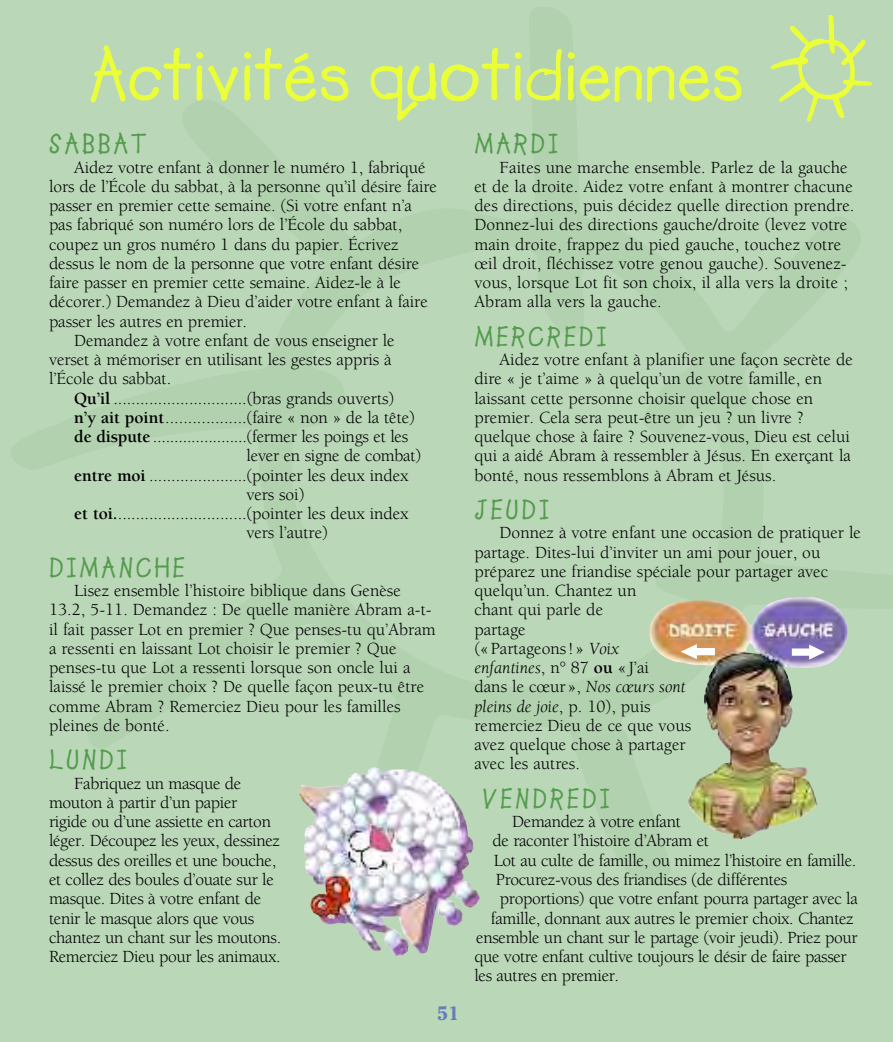
<style>
.page{position:relative;width:893px;height:1042px;background:#bad7b8}
.page>*{position:absolute;margin:0;border:0;box-sizing:border-box;transform-origin:0 0}
.t1{font:73.5px "Lemonade ICG Bold";color:#ebff38}
.t2{font:28px "Lemonade ICG Bold";letter-spacing:.1em;color:#549b4d}
.t3{font:700 19.25px "Cheltenham";color:#657cb8}
.t4{font:17.5px/19.2px "Berkeley";letter-spacing:-.005em;color:#000}
.s1{font-weight:700}
.s2{font-style:italic}
</style>
<div class="page">
<svg style="left:771px;top:15px;width:101px;height:107px"></svg>
<img style="left:299px;top:767px;width:180px;height:189px">
<img style="left:649px;top:597px;width:199px;height:242px">
<img style="left:792px;top:644px;width:33px;height:16px">
<img style="left:680px;top:644px;width:35px;height:15px">
<h1 class="t1" style="left:89px;top:31px;width:657px">Activités quotidiennes</h1>
<h2 class="t2" style="left:49px;top:127px;width:100px">SABBAT</h2>
<p class="t4" style="left:74px;top:159px;width:353px">Aidez votre enfant à donner le numéro 1, fabriqué</p>
<p class="t4" style="left:49px;top:178px;width:389px">lors de l’École du sabbat, à la personne qu’il désire faire</p>
<p class="t4" style="left:49px;top:197px;width:364px">passer en premier cette semaine. (Si votre enfant n’a</p>
<p class="t4" style="left:49px;top:217px;width:355px">pas fabriqué son numéro lors de l’École du sabbat,</p>
<p class="t4" style="left:49px;top:236px;width:351px">coupez un gros numéro 1 dans du papier. Écrivez</p>
<p class="t4" style="left:49px;top:255px;width:372px">dessus le nom de la personne que votre enfant désire</p>
<p class="t4" style="left:49px;top:274px;width:354px">faire passer en premier cette semaine. Aidez-le à le</p>
<p class="t4" style="left:49px;top:294px;width:380px">décorer.) Demandez à Dieu d’aider votre enfant à faire</p>
<p class="t4" style="left:49px;top:313px;width:199px">passer les autres en premier.</p>
<p class="t4" style="left:74px;top:332px;width:322px">Demandez à votre enfant de vous enseigner le</p>
<p class="t4" style="left:49px;top:351px;width:344px">verset à mémoriser en utilisant les gestes appris à</p>
<p class="t4" style="left:49px;top:371px;width:124px">l’École du sabbat.</p>
<p class="t4" style="left:74px;top:390px;width:322px"><span class="s1">Qu’il</span> ..............................(bras grands ouverts)</p>
<p class="t4" style="left:74px;top:409px;width:342px"><span class="s1">n’y ait point</span>..................(faire « non » de la tête)</p>
<p class="t4" style="left:74px;top:428px;width:336px"><span class="s1">de dispute</span> ......................(fermer les poings et les</p>
<p class="t4" style="left:247px;top:448px;width:176px">lever en signe de combat)</p>
<p class="t4" style="left:74px;top:467px;width:336px"><span class="s1">entre moi</span> ......................(pointer les deux index</p>
<p class="t4" style="left:247px;top:486px;width:60px">vers soi)</p>
<p class="t4" style="left:74px;top:505px;width:336px"><span class="s1">et toi.</span>.............................(pointer les deux index</p>
<p class="t4" style="left:246px;top:525px;width:83px">vers l’autre)</p>
<h2 class="t2" style="left:49px;top:551px;width:137px">DIMANCHE</h2>
<p class="t4" style="left:49px;top:582px;width:388px;text-indent:25px">Lisez ensemble l’histoire biblique dans Genèse 13.2, 5-11. Demandez : De quelle manière Abram a-t&shy;il fait passer Lot en premier ? Que penses-tu qu’Abram a ressenti en laissant Lot choisir le premier ? Que penses-tu que Lot a ressenti lorsque son oncle lui a laissé le premier choix ? De quelle façon peux-tu être comme Abram ? Remerciez Dieu pour les familles pleines de bonté.</p>
<h2 class="t2" style="left:49px;top:743px;width:79px">LUNDI</h2>
<p class="t4" style="left:49px;top:775px;width:234px;text-indent:25px">Fabriquez un masque de mouton à partir d’un papier<br>rigide ou d’une assiette en carton léger. Découpez les yeux, dessinez dessus des oreilles et une bouche, et collez des boules d’ouate sur le masque. Dites à votre enfant de tenir le masque alors que vous chantez un chant sur les moutons.<br>Remerciez Dieu pour les animaux.</p>
<p class="t3" style="left:437px;top:1006px;width:23px">51</p>
<h2 class="t2" style="left:474px;top:127px;width:85px">MARDI</h2>
<p class="t4" style="left:474px;top:159px;width:381px;text-indent:25px">Faites une marche ensemble. Parlez de la gauche et de la droite. Aidez votre enfant à montrer chacune des directions, puis décidez quelle direction prendre.<br>Donnez-lui des directions gauche/droite (levez votre main droite, frappez du pied gauche, touchez votre œil droit, fléchissez votre genou gauche). Souvenez&shy;vous, lorsque Lot fit son choix, il alla vers la droite ; Abram alla vers la gauche.</p>
<h2 class="t2" style="left:474px;top:320px;width:134px">MERCREDI</h2>
<p class="t4" style="left:474px;top:351px;width:380px;text-indent:25px">Aidez votre enfant à planifier une façon secrète de dire « je t’aime » à quelqu’un de votre famille, en laissant cette personne choisir quelque chose en premier. Cela sera peut-être un jeu ? un livre ? quelque chose à faire ? Souvenez-vous, Dieu est celui qui a aidé Abram à ressembler à Jésus. En exerçant la bonté, nous ressemblons à Abram et Jésus.</p>
<h2 class="t2" style="left:474px;top:493px;width:76px">JEUDI</h2>
<p class="t4" style="left:474px;top:525px;width:388px;text-indent:25px">Donnez à votre enfant une occasion de pratiquer le partage. Dites-lui d’inviter un ami pour jouer, ou préparez une friandise spéciale pour partager avec quelqu’un. Chantez un<br>chant qui parle de<br>partage<br>(«Partageons!» <span class="s2">Voix<br>enfantines</span>, n° 87 <span class="s1">ou</span> «J’ai<br>dans le cœur», <span class="s2">Nos cœurs sont<br>pleins de joie</span>, p. 10), puis<br>remerciez Dieu de ce que vous<br>avez quelque chose à partager<br>avec les autres.</p>
<h2 class="t2" style="left:483px;top:782px;width:128px">VENDREDI</h2>
<p class="t4" style="left:512px;top:813px;width:170px">Demandez à votre enfant</p>
<p class="t4" style="left:493px;top:833px;width:218px">de raconter l’histoire d’Abram et</p>
<p class="t4" style="left:494px;top:852px;width:364px">Lot au culte de famille, ou mimez l’histoire en famille.</p>
<p class="t4" style="left:496px;top:871px;width:293px">Procurez-vous des friandises (de différentes</p>
<p class="t4" style="left:500px;top:890px;width:359px">proportions) que votre enfant pourra partager avec la</p>
<p class="t4" style="left:491px;top:910px;width:364px">famille, donnant aux autres le premier choix. Chantez</p>
<p class="t4" style="left:476px;top:929px;width:383px">ensemble un chant sur le partage (voir jeudi). Priez pour</p>
<p class="t4" style="left:474px;top:948px;width:374px">que votre enfant cultive toujours le désir de faire passer</p>
<p class="t4" style="left:474px;top:967px;width:146px">les autres en premier.</p>
</div>
